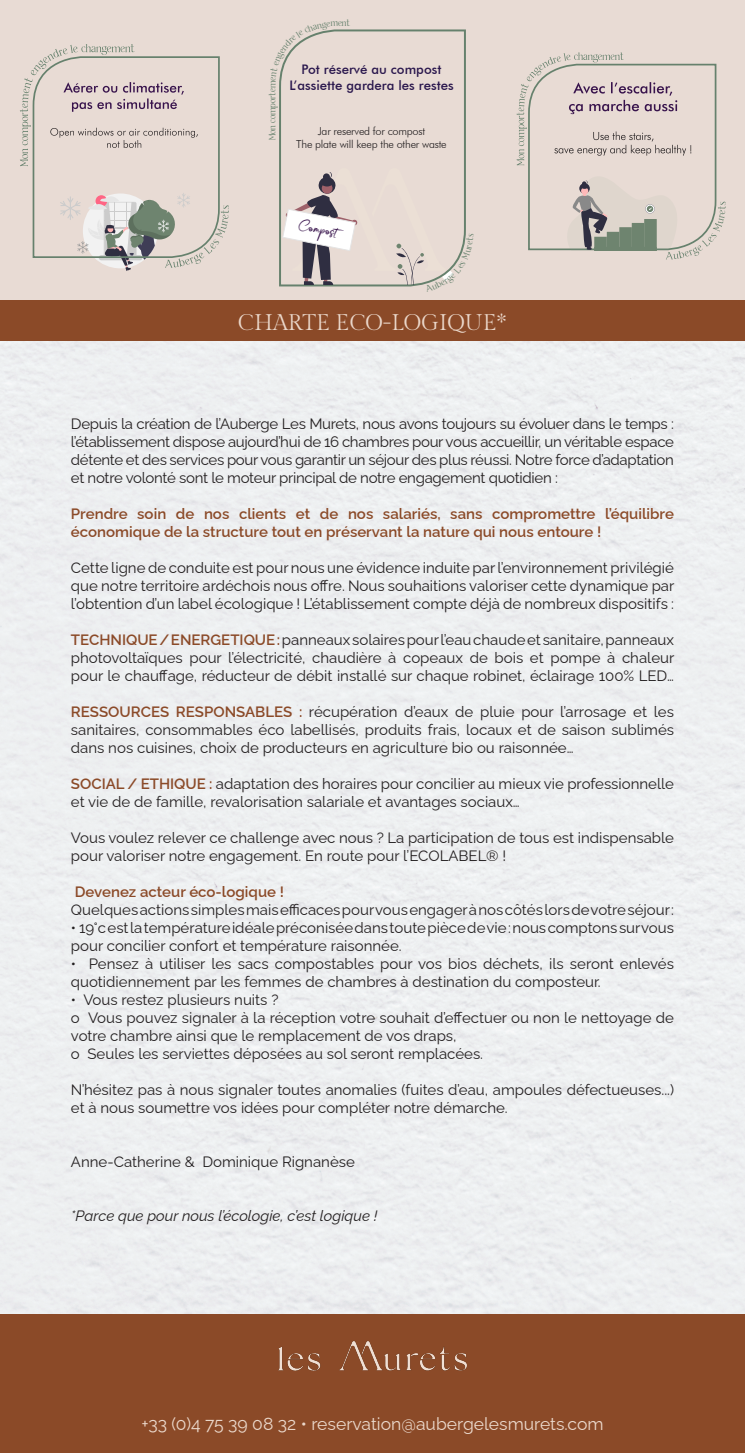
<style>
.page{position:relative;width:745px;height:1453px;background:#fff}
.page>*{position:absolute;margin:0;border:0;box-sizing:border-box;transform-origin:0 0}
.t1{font:22.5px "Gilda Display";color:#ebd8cb}
.t2{font:17.5px "Raleway";color:#ebd8cb}
.t3{font:15.62px "Bassy";color:#38134c}
.t4{font:15px/18px "Raleway";color:#231f20}
.t5{font:600 15px/18px "Raleway";color:#8b4a28}
.t6{font:italic 15px "Raleway";color:#231f20}
.t7{font:500 13.25px/15.9px "Futura BT";color:#2a174d;text-align:center}
.t8{font:300 11px/13.2px "Futura BT";letter-spacing:-.02em;color:#231f20;text-align:center}
.t9{font:9.88px "Maghfirea";letter-spacing:-.005em;color:#66816d}
.s1{font-weight:600;color:#8b4a28}
</style>
<div class="page">
<div style="left:0;top:1313px;width:744px;height:140px;background:#8b4a28"></div>
<div style="left:0;top:340px;width:744px;height:973px;background:#edf0f1"></div>
<div style="left:0;top:0;width:744px;height:300px;background:#e8dbd4"></div>
<img style="left:278px;top:1341px;width:189px;height:30px">
<div style="left:0;top:300px;width:744px;height:40px;background:#8b4a28"></div>
<svg style="left:279px;top:29px;width:187px;height:258px"></svg>
<svg style="left:20px;top:44px;width:209px;height:227px"></svg>
<svg style="left:516px;top:52px;width:209px;height:207px"></svg>
<svg style="left:279px;top:29px;width:59px;height:59px"></svg>
<svg style="left:282px;top:167px;width:184px;height:120px"></svg>
<p class="t9" style="left:267px;top:140px;width:53px;rotate:-90deg">Mon comporte</p>
<p class="t9" style="left:338px;top:18px;width:13px">ent</p>
<p class="t7" style="left:289px;top:61px;width:166px">Pot réservé au compost<br>L’assiette gardera les restes</p>
<p class="t8" style="left:296px;top:124px;width:152px">Jar reserved for compost<br>The plate will keep the other waste</p>
<p class="t3" style="left:300px;top:215px;width:41px;rotate:11deg">Compost</p>
<p class="t1" style="left:238px;top:308px;width:270px">CHARTE ECO-LOGIQUE*</p>
<p class="t4" style="left:71px;top:413px;width:604px;text-align:justify">Depuis la création de l’Auberge Les Murets, nous avons toujours su évoluer dans le temps : l’établissement dispose aujourd’hui de 16 chambres pour vous accueillir, un véritable espace détente et des services pour vous garantir un séjour des plus réussi. Notre force d’adaptation et notre volonté sont le moteur principal de notre engagement quotidien :</p>
<p class="t5" style="left:71px;top:503px;width:604px">Prendre soin de nos clients et de nos salariés, sans compromettre l’équilibre économique de la structure tout en préservant la nature qui nous entoure !</p>
<p class="t4" style="left:71px;top:557px;width:604px;text-align:justify">Cette ligne de conduite est pour nous une évidence induite par l’environnement privilégié que notre territoire ardéchois nous offre. Nous souhaitions valoriser cette dynamique par l’obtention d’un label écologique ! L’établissement compte déjà de nombreux dispositifs :</p>
<p class="t4" style="left:71px;top:629px;width:604px;text-align:justify"><span class="s1">TECHNIQUE / ENERGETIQUE :</span> panneaux solaires pour l’eau chaude et sanitaire, panneaux photovoltaïques pour l’électricité, chaudière à copeaux de bois et pompe à chaleur pour le chauffage, réducteur de débit installé sur chaque robinet, éclairage 100% LED…</p>
<p class="t4" style="left:71px;top:701px;width:604px;text-align:justify"><span class="s1">RESSOURCES RESPONSABLES :</span> récupération d’eaux de pluie pour l’arrosage et les sanitaires, consommables éco labellisés, produits frais, locaux et de saison sublimés dans nos cuisines, choix de producteurs en agriculture bio ou raisonnée…</p>
<p class="t4" style="left:71px;top:773px;width:604px"><span class="s1">SOCIAL / ETHIQUE :</span> adaptation des horaires pour concilier au mieux vie professionnelle et vie de de famille, revalorisation salariale et avantages sociaux…</p>
<p class="t4" style="left:71px;top:827px;width:604px">Vous voulez relever ce challenge avec nous ? La participation de tous est indispensable pour valoriser notre engagement. En route pour l’ECOLABEL® !</p>
<p class="t5" style="left:75px;top:881px;width:211px">Devenez acteur éco-logique !</p>
<p class="t4" style="left:71px;top:899px;width:604px">Quelques actions simples mais efficaces pour vous engager à nos côtés lors de votre séjour :</p>
<p class="t4" style="left:71px;top:917px;width:604px">• 19°c est la température idéale préconisée dans toute pièce de vie : nous comptons sur vous pour concilier confort et température raisonnée.</p>
<p class="t4" style="left:71px;top:953px;width:604px">• Pensez à utiliser les sacs compostables pour vos bios déchets, ils seront enlevés quotidiennement par les femmes de chambres à destination du composteur.</p>
<p class="t4" style="left:71px;top:989px;width:209px">• Vous restez plusieurs nuits ?</p>
<p class="t4" style="left:71px;top:1007px;width:604px">o Vous pouvez signaler à la réception votre souhait d’effectuer ou non le nettoyage de votre chambre ainsi que le remplacement de vos draps,</p>
<p class="t4" style="left:71px;top:1043px;width:413px">o Seules les serviettes déposées au sol seront remplacées.</p>
<p class="t4" style="left:71px;top:1079px;width:604px">N’hésitez pas à nous signaler toutes anomalies (fuites d’eau, ampoules défectueuses...) et à nous soumettre vos idées pour compléter notre démarche.</p>
<p class="t4" style="left:71px;top:1151px;width:285px">Anne-Catherine &amp; Dominique Rignanèse</p>
<p class="t6" style="left:71px;top:1204px;width:308px">*Parce que pour nous l’écologie, c’est logique !</p>
<p class="t2" style="left:141px;top:1410px;width:463px">+33 (0)4 75 39 08 32 • reservation@aubergelesmurets.com</p>
</div>
